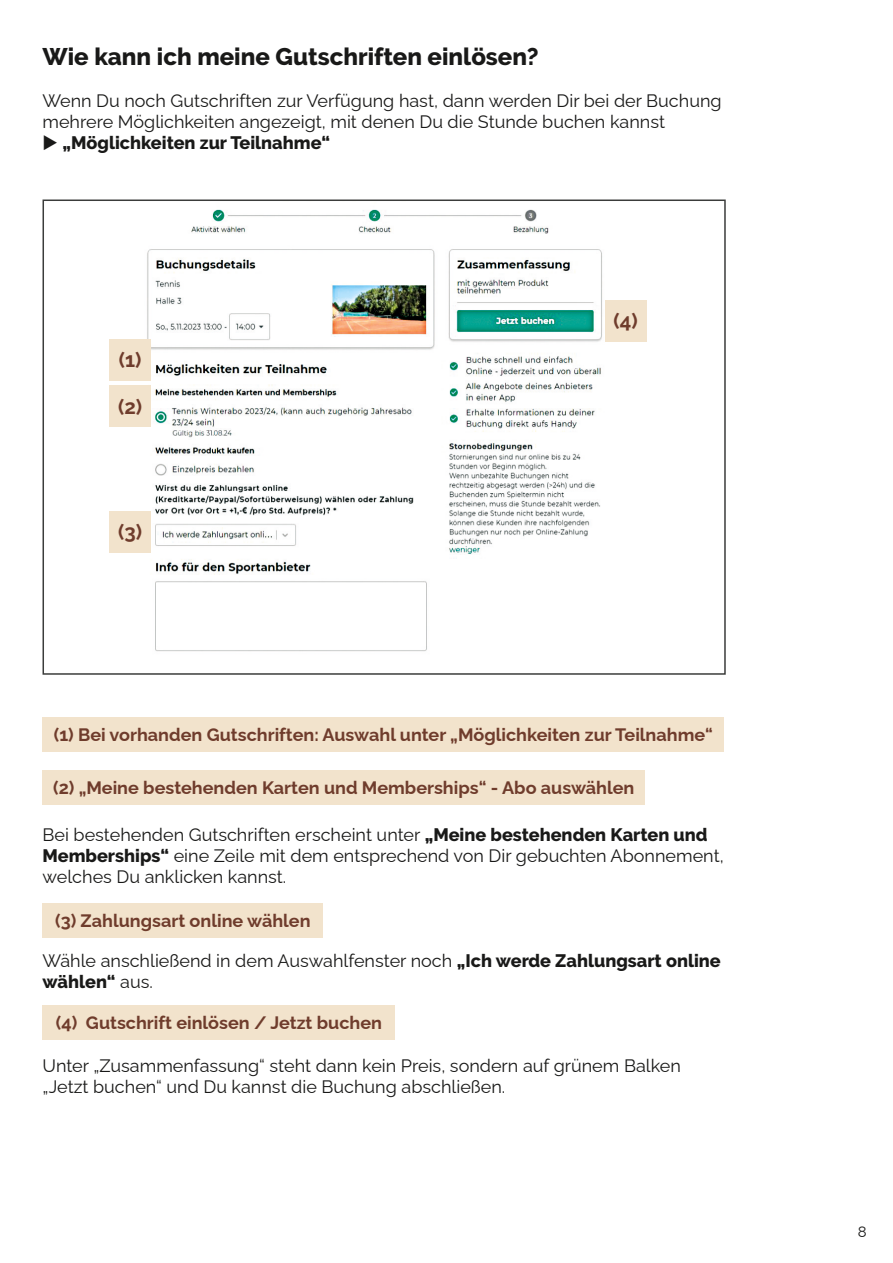
<style>
.page{position:relative;width:893px;height:1263px;background:#fff}
.page>*{position:absolute;margin:0;border:0;box-sizing:border-box;transform-origin:0 0}
.t1{font:800 24px "Raleway";color:#191918}
.t2{font:700 20.4px "Raleway";color:#6f3c2c}
.t3{font:18px/21px "Raleway";color:#191918}
.t4{font:700 18px "Raleway";color:#6f3c2c}
.t5{font:800 18px "Raleway";color:#191918}
.t6{font:15px "Raleway";color:#191918}
.s1{font-weight:800}
</style>
<div class="page">
<div style="left:43px;top:1006px;width:352px;height:34px;background:#f2e3cc"></div>
<div style="left:43px;top:718px;width:681px;height:34px;background:#f2e3cc"></div>
<div style="left:43px;top:770px;width:602px;height:34px;background:#f2e3cc"></div>
<div style="left:43px;top:903px;width:280px;height:34px;background:#f2e3cc"></div>
<img style="left:109px;top:209px;width:538px;height:443px">
<div style="left:43px;top:199px;width:683px;height:476px;border:2px solid #3b3c3b"></div>
<div style="left:110px;top:339px;width:41px;height:42px;background:#f2e3cc"></div>
<div style="left:110px;top:386px;width:41px;height:41px;background:#f2e3cc"></div>
<div style="left:605px;top:300px;width:41px;height:41px;background:#f2e3cc"></div>
<div style="left:110px;top:511px;width:41px;height:41px;background:#f2e3cc"></div>
<h1 class="t1" style="left:43px;top:43px;width:497px">Wie kann ich meine Gutschriften einlösen?</h1>
<p class="t3" style="left:43px;top:88px;width:681px">Wenn Du noch Gutschriften zur Verfügung hast, dann werden Dir bei der Buchung mehrere Möglichkeiten angezeigt, mit denen Du die Stunde buchen kannst</p>
<p class="t5" style="left:43px;top:133px;width:289px">◆ „Möglichkeiten zur Teilnahme“</p>
<p class="t2" style="left:119px;top:344px;width:24px">(1)</p>
<p class="t2" style="left:118px;top:391px;width:26px">(2)</p>
<p class="t2" style="left:118px;top:516px;width:25px">(3)</p>
<p class="t2" style="left:614px;top:305px;width:26px">(4)</p>
<p class="t4" style="left:54px;top:721px;width:661px">(1) Bei vorhanden Gutschriften: Auswahl unter „Möglichkeiten zur Teilnahme“</p>
<p class="t4" style="left:53px;top:774px;width:583px">(2) „Meine bestehenden Karten und Memberships“ - Abo auswählen</p>
<p class="t3" style="left:43px;top:822px;width:683px">Bei bestehenden Gutschriften erscheint unter <span class="s1">„Meine bestehenden Karten und<br>Memberships“</span> eine Zeile mit dem entsprechend von Dir gebuchten Abonnement, welches Du anklicken kannst.</p>
<p class="t4" style="left:55px;top:906px;width:257px">(3) Zahlungsart online wählen</p>
<p class="t3" style="left:43px;top:948px;width:680px">Wähle anschließend in dem Auswahlfenster noch <span class="s1">„Ich werde Zahlungsart online wählen“</span> aus.</p>
<p class="t4" style="left:56px;top:1009px;width:328px">(4) Gutschrift einlösen / Jetzt buchen</p>
<p class="t3" style="left:43px;top:1053px;width:640px">Unter „Zusammenfassung“ steht dann kein Preis, sondern auf grünem Balken „Jetzt buchen“ und Du kannst die Buchung abschließen.</p>
<p class="t6" style="left:858px;top:1219px;width:10px">8</p>
</div>
